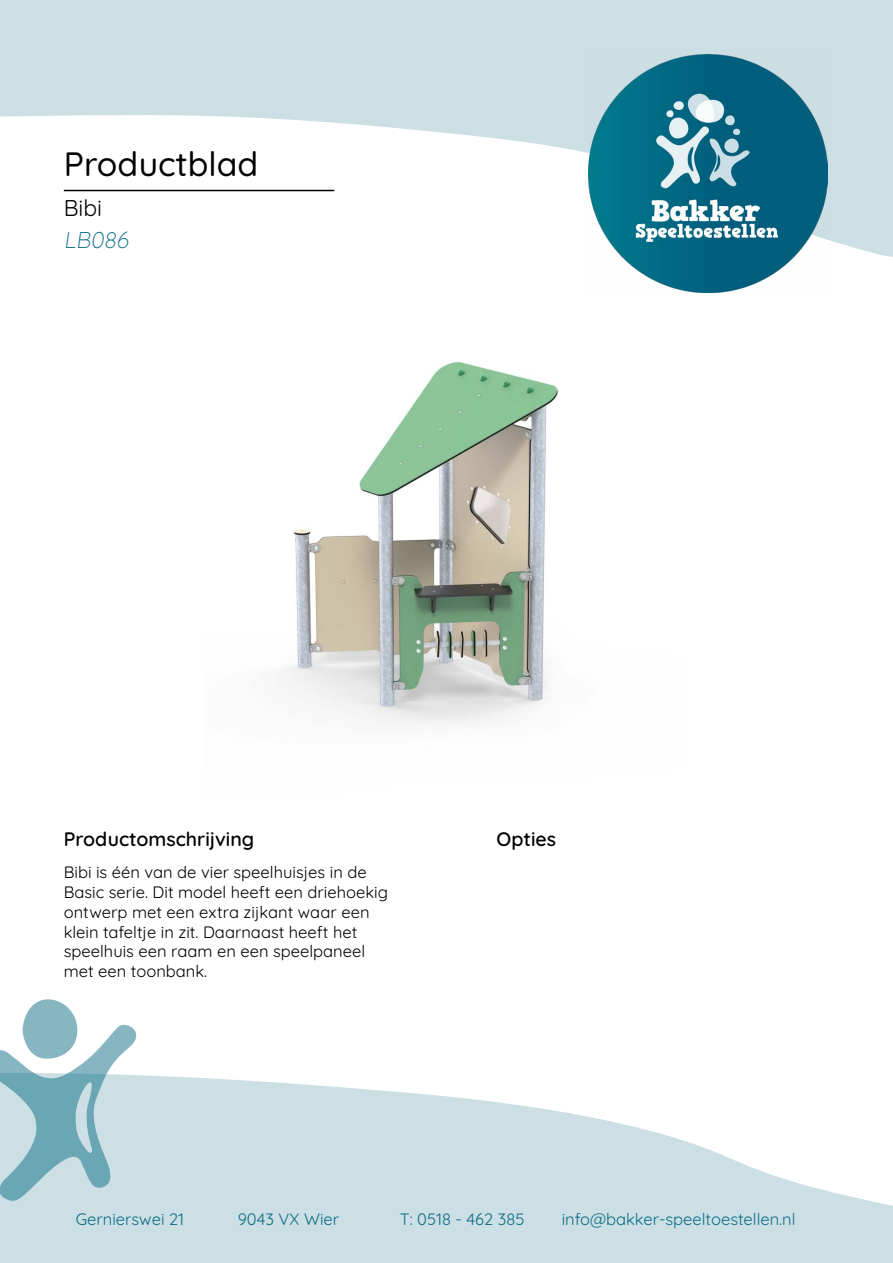
<style>
.page{position:relative;width:893px;height:1263px;background:#fff}
.page>*{position:absolute;margin:0;border:0;box-sizing:border-box;transform-origin:0 0}
.t1{font:500 33.75px "Quicksand";color:#000}
.t2{font:300 22.8px "Quicksand";color:#0b6d85}
.t3{font:22.8px "Quicksand";color:#000}
.t4{font:600 19.5px "Quicksand";color:#000}
.t5{font:16.5px/19.8px "Quicksand";color:#000}
.t6{font:16.5px "Quicksand";color:#0b6d85}
</style>
<div class="page">
<svg style="left:0;top:0;width:893px;height:257px;fill:#ccdfe5"></svg>
<img style="left:589px;top:54px;width:238px;height:238px">
<svg style="left:0;top:1075px;width:893px;height:188px;fill:#ccdfe5"></svg>
<svg style="left:0;top:999px;width:136px;height:202px"></svg>
<hr style="left:64px;top:190px;width:270px;height:1px;background:#000">
<img style="left:281px;top:362px;width:277px;height:363px">
<h1 class="t1" style="left:64px;top:138px;width:196px">Productblad</h1>
<h2 class="t3" style="left:64px;top:191px;width:40px">Bibi</h2>
<h2 class="t2" style="left:64px;top:222px;width:70px">LB086</h2>
<p class="t4" style="left:64px;top:823px;width:192px">Productomschrijving</p>
<p class="t4" style="left:497px;top:823px;width:61px">Opties</p>
<p class="t5" style="left:64px;top:861px;width:326px">Bibi is één van de vier speelhuisjes in de Basic serie. Dit model heeft een driehoekig ontwerp met een extra zijkant waar een klein tafeltje in zit. Daarnaast heeft het speelhuis een raam en een speelpaneel met een toonbank.</p>
<p class="t6" style="left:76px;top:1207px;width:110px">Gernierswei 21</p>
<p class="t6" style="left:238px;top:1207px;width:103px">9043 VX Wier</p>
<p class="t6" style="left:400px;top:1207px;width:126px">T: 0518 - 462 385</p>
<p class="t6" style="left:562px;top:1207px;width:235px">info@bakker-speeltoestellen.nl</p>
</div>
